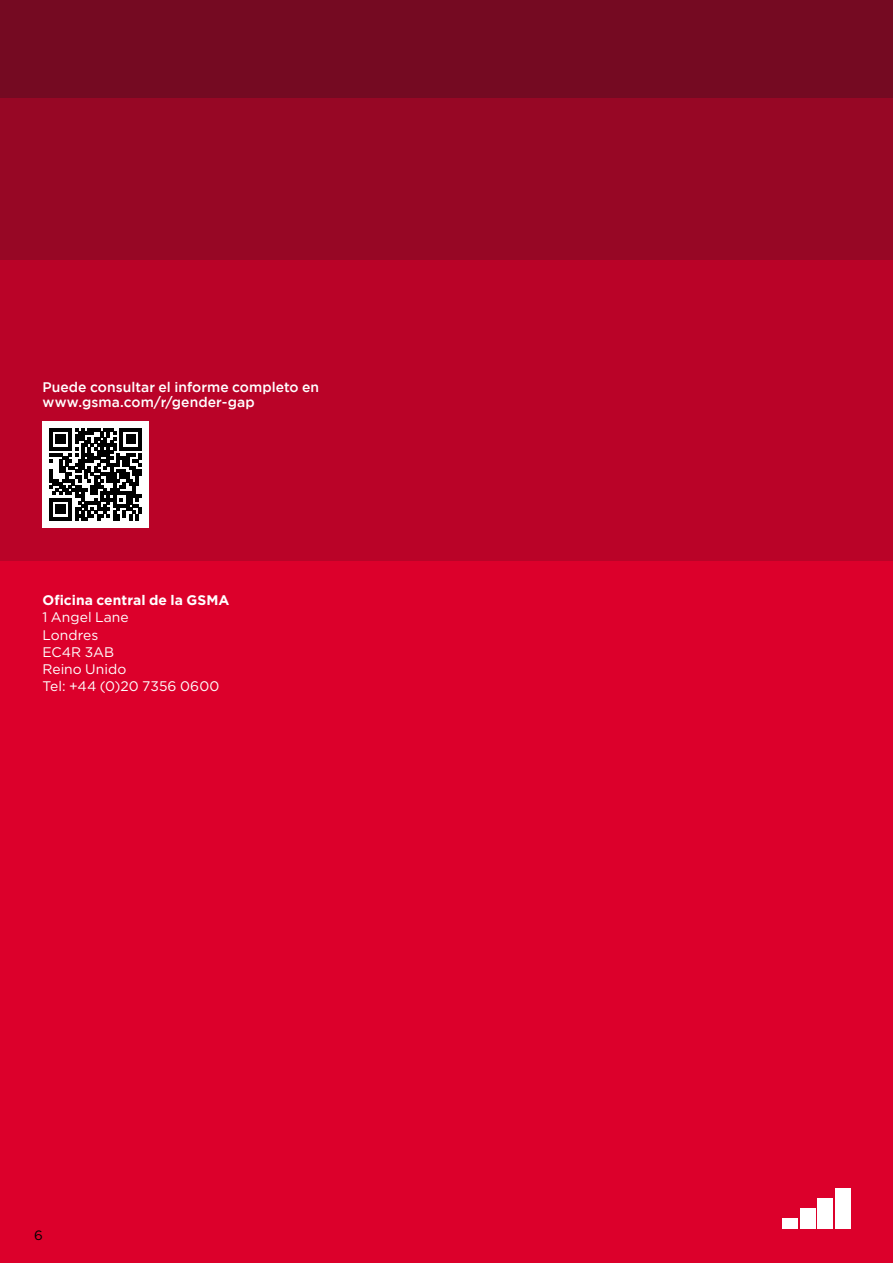
<style>
.page{position:relative;width:893px;height:1263px;background:#fff}
.page>*{position:absolute;margin:0;border:0;box-sizing:border-box;transform-origin:0 0}
.t1{font:500 13.8px/15.3px "Gotham";letter-spacing:.005em;color:#fff}
.t2{font:13.8px/17.2px "Gotham";color:#fff}
.t3{font:700 13.8px "Gotham";letter-spacing:.005em;color:#fff}
.t4{font:13.5px "Gotham";color:#000}
</style>
<div class="page">
<div style="left:0;top:561px;width:893px;height:702px;background:#dc002b"></div>
<div style="left:0;top:245px;width:893px;height:316px;background:#ba0328"></div>
<div style="left:0;top:86px;width:893px;height:174px;background:#970725"></div>
<div style="left:0;top:0;width:893px;height:98px;background:#750a22"></div>
<div style="left:800px;top:1209px;width:15px;height:20px;background:#fff"></div>
<div style="left:782px;top:1219px;width:16px;height:10px;background:#fff"></div>
<div style="left:835px;top:1188px;width:15px;height:41px;background:#fff"></div>
<div style="left:817px;top:1198px;width:16px;height:31px;background:#fff"></div>
<div style="left:43px;top:421px;width:106px;height:106px;background:#fff"></div>
<svg style="left:49px;top:428px;width:93px;height:92px"></svg>
<p class="t1" style="left:43px;top:379px;width:278px">Puede consultar el informe completo en www.gsma.com/r/gender-gap</p>
<p class="t3" style="left:43px;top:592px;width:188px">Oficina central de la GSMA</p>
<p class="t2" style="left:43px;top:608px;width:178px">1 Angel Lane<br>Londres<br>EC4R 3AB<br>Reino Unido<br>Tel: +44 (0)20 7356 0600</p>
<p class="t4" style="left:34px;top:1226px;width:10px">6</p>
</div>
